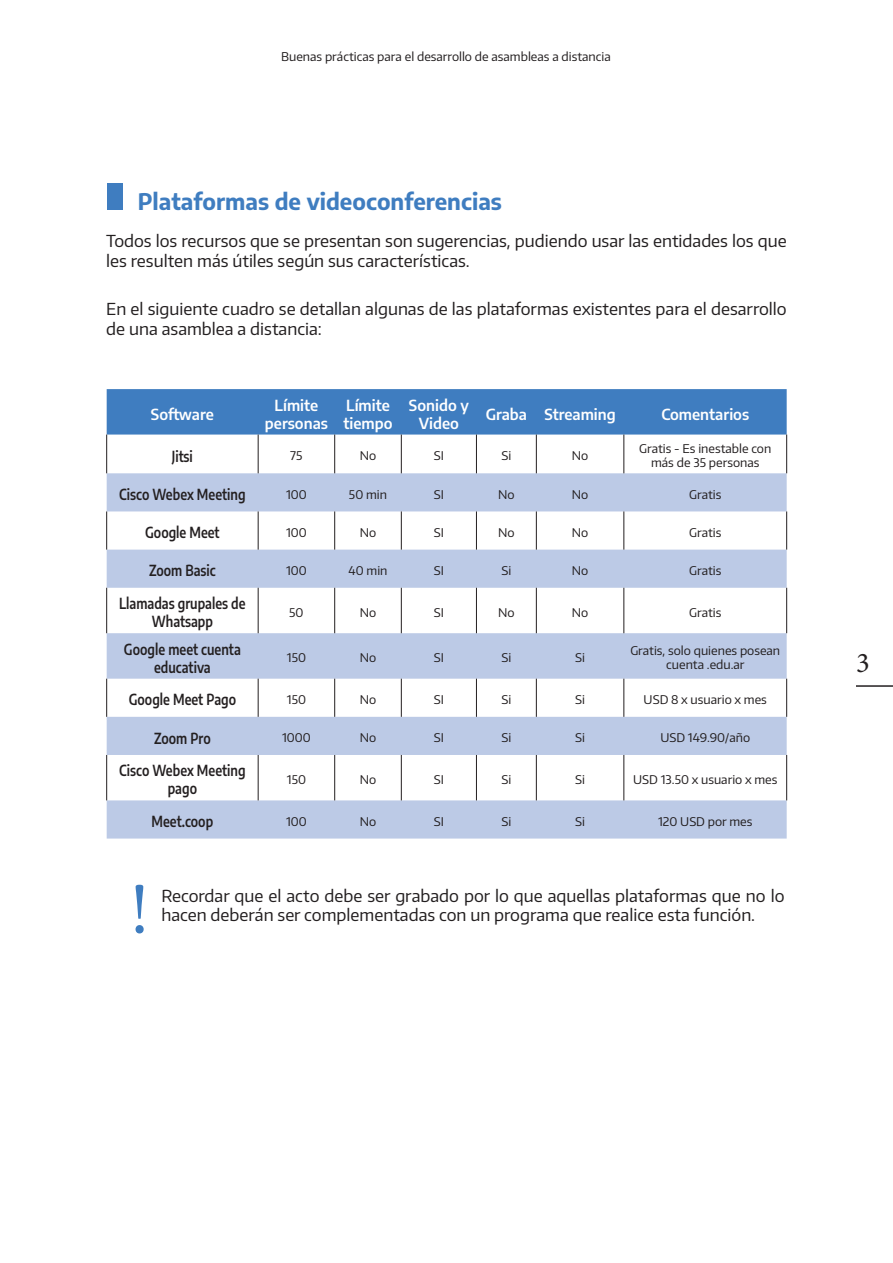
<style>
.page{position:relative;width:893px;height:1263px;background:#fff}
.page>*{position:absolute;margin:0;border:0;box-sizing:border-box;transform-origin:0 0}
.t1{font:72px "Minion Pro";color:#3f7dc0}
.t2{font:28.5px "Minion Pro";color:#231f20}
.t3{font:700 22.5px "Encode Sans";color:#3f7dc0}
.t4{font:16.5px/19.8px "Encode Sans";color:#231f20}
.t5{font:600 15px/18px "Encode Sans";color:#231f20;text-align:center;scale:.84 1}
.t6{font:600 15px/18px "Encode Sans";color:#fff;text-align:center}
.t7{font:12px/14.4px "Encode Sans";color:#231f20;text-align:center}
</style>
<div class="page">
<hr style="left:856px;top:685px;width:37px;height:2px;background:#231f20">
<div style="left:107px;top:389px;width:680px;height:46px;background:#3f7dc0"></div>
<svg style="left:107px;top:473px;width:680px;height:365px;fill:#bccae6"></svg>
<hr style="left:106px;top:435px;width:1px;height:38px;background:#231f20">
<hr style="left:258px;top:435px;width:1px;height:38px;background:#231f20">
<hr style="left:334px;top:435px;width:1px;height:38px;background:#231f20">
<hr style="left:401px;top:435px;width:1px;height:38px;background:#231f20">
<hr style="left:476px;top:435px;width:1px;height:38px;background:#231f20">
<hr style="left:536px;top:435px;width:1px;height:38px;background:#231f20">
<hr style="left:623px;top:435px;width:1px;height:38px;background:#231f20">
<hr style="left:786px;top:435px;width:1px;height:38px;background:#231f20">
<hr style="left:106px;top:511px;width:1px;height:39px;background:#231f20">
<hr style="left:258px;top:511px;width:1px;height:39px;background:#231f20">
<hr style="left:334px;top:511px;width:1px;height:39px;background:#231f20">
<hr style="left:401px;top:511px;width:1px;height:39px;background:#231f20">
<hr style="left:476px;top:511px;width:1px;height:39px;background:#231f20">
<hr style="left:536px;top:511px;width:1px;height:39px;background:#231f20">
<hr style="left:623px;top:511px;width:1px;height:39px;background:#231f20">
<hr style="left:786px;top:511px;width:1px;height:39px;background:#231f20">
<hr style="left:106px;top:588px;width:1px;height:45px;background:#231f20">
<hr style="left:258px;top:588px;width:1px;height:45px;background:#231f20">
<hr style="left:334px;top:588px;width:1px;height:45px;background:#231f20">
<hr style="left:401px;top:588px;width:1px;height:45px;background:#231f20">
<hr style="left:476px;top:588px;width:1px;height:45px;background:#231f20">
<hr style="left:536px;top:588px;width:1px;height:45px;background:#231f20">
<hr style="left:623px;top:588px;width:1px;height:45px;background:#231f20">
<hr style="left:786px;top:588px;width:1px;height:45px;background:#231f20">
<hr style="left:106px;top:679px;width:1px;height:38px;background:#231f20">
<hr style="left:258px;top:679px;width:1px;height:38px;background:#231f20">
<hr style="left:334px;top:679px;width:1px;height:38px;background:#231f20">
<hr style="left:401px;top:679px;width:1px;height:38px;background:#231f20">
<hr style="left:476px;top:679px;width:1px;height:38px;background:#231f20">
<hr style="left:536px;top:679px;width:1px;height:38px;background:#231f20">
<hr style="left:623px;top:679px;width:1px;height:38px;background:#231f20">
<hr style="left:786px;top:679px;width:1px;height:38px;background:#231f20">
<hr style="left:106px;top:755px;width:1px;height:45px;background:#231f20">
<hr style="left:258px;top:755px;width:1px;height:45px;background:#231f20">
<hr style="left:334px;top:755px;width:1px;height:45px;background:#231f20">
<hr style="left:401px;top:755px;width:1px;height:45px;background:#231f20">
<hr style="left:476px;top:755px;width:1px;height:45px;background:#231f20">
<hr style="left:536px;top:755px;width:1px;height:45px;background:#231f20">
<hr style="left:623px;top:755px;width:1px;height:45px;background:#231f20">
<hr style="left:786px;top:755px;width:1px;height:45px;background:#231f20">
<div style="left:107px;top:184px;width:16px;height:26px;background:#3f7dc0"></div>
<p class="t7" style="left:281px;top:49px;width:331px">Buenas prácticas para el desarrollo de asambleas a distancia</p>
<h3 class="t3" style="left:138px;top:185px;width:366px">Plataformas de videoconferencias</h3>
<p class="t4" style="left:106px;top:230px;width:682px">Todos los recursos que se presentan son sugerencias, pudiendo usar las entidades los que les resulten más útiles según sus características.</p>
<p class="t4" style="left:106px;top:298px;width:682px">En el siguiente cuadro se detallan algunas de las plataformas existentes para el desarrollo de una asamblea a distancia:</p>
<p class="t6" style="left:151px;top:404px;width:64px">Software</p>
<p class="t6" style="left:265px;top:395px;width:65px">Límite personas</p>
<p class="t6" style="left:343px;top:395px;width:51px;text-align:left">Límite tiempo</p>
<p class="t6" style="left:409px;top:395px;width:62px">Sonido y<br>Video</p>
<p class="t6" style="left:486px;top:404px;width:132px">Graba Streaming</p>
<p class="t6" style="left:661px;top:404px;width:89px">Comentarios</p>
<p class="t5" style="left:172px;top:446px;width:27px">Jitsi</p>
<p class="t7" style="left:290px;top:448px;width:14px">75</p>
<p class="t7" style="left:360px;top:448px;width:18px">No</p>
<p class="t7" style="left:434px;top:448px;width:12px">SI</p>
<p class="t7" style="left:501px;top:448px;width:11px">Si</p>
<p class="t7" style="left:572px;top:448px;width:18px">No</p>
<p class="t7" style="left:639px;top:441px;width:134px">Gratis - Es inestable con más de 35 personas</p>
<p class="t5" style="left:119px;top:485px;width:152px">Cisco Webex Meeting</p>
<p class="t7" style="left:286px;top:486px;width:22px">100</p>
<p class="t7" style="left:349px;top:486px;width:40px">50 min</p>
<p class="t7" style="left:434px;top:486px;width:12px">SI</p>
<p class="t7" style="left:498px;top:486px;width:18px">No</p>
<p class="t7" style="left:572px;top:486px;width:18px">No</p>
<p class="t7" style="left:689px;top:486px;width:34px">Gratis</p>
<p class="t5" style="left:145px;top:523px;width:90px">Google Meet</p>
<p class="t7" style="left:286px;top:525px;width:22px">100</p>
<p class="t7" style="left:360px;top:525px;width:18px">No</p>
<p class="t7" style="left:434px;top:525px;width:12px">SI</p>
<p class="t7" style="left:498px;top:525px;width:18px">No</p>
<p class="t7" style="left:572px;top:525px;width:18px">No</p>
<p class="t7" style="left:689px;top:525px;width:34px">Gratis</p>
<p class="t5" style="left:149px;top:561px;width:81px">Zoom Basic</p>
<p class="t7" style="left:286px;top:563px;width:22px">100</p>
<p class="t7" style="left:348px;top:563px;width:40px">40 min</p>
<p class="t7" style="left:434px;top:563px;width:12px">SI</p>
<p class="t7" style="left:501px;top:563px;width:11px">Si</p>
<p class="t7" style="left:572px;top:563px;width:18px">No</p>
<p class="t7" style="left:689px;top:563px;width:34px">Gratis</p>
<p class="t5" style="left:119px;top:594px;width:152px">Llamadas grupales de<br>Whatsapp</p>
<p class="t7" style="left:289px;top:605px;width:16px">50</p>
<p class="t7" style="left:360px;top:605px;width:18px">No</p>
<p class="t7" style="left:434px;top:605px;width:12px">SI</p>
<p class="t7" style="left:498px;top:605px;width:18px">No</p>
<p class="t7" style="left:572px;top:605px;width:18px">No</p>
<p class="t7" style="left:689px;top:605px;width:34px">Gratis</p>
<p class="t5" style="left:124px;top:639px;width:141px">Google meet cuenta educativa</p>
<p class="t7" style="left:287px;top:650px;width:21px">150</p>
<p class="t7" style="left:360px;top:650px;width:18px">No</p>
<p class="t7" style="left:434px;top:650px;width:12px">SI</p>
<p class="t7" style="left:501px;top:650px;width:11px">Si</p>
<p class="t7" style="left:575px;top:650px;width:11px">Si</p>
<p class="t7" style="left:630px;top:643px;width:151px">Gratis, solo quienes posean cuenta .edu.ar</p>
<p class="t5" style="left:129px;top:690px;width:129px">Google Meet Pago</p>
<p class="t7" style="left:287px;top:692px;width:21px">150</p>
<p class="t7" style="left:360px;top:692px;width:18px">No</p>
<p class="t7" style="left:434px;top:692px;width:12px">SI</p>
<p class="t7" style="left:501px;top:692px;width:11px">Si</p>
<p class="t7" style="left:575px;top:692px;width:11px">Si</p>
<p class="t7" style="left:644px;top:692px;width:125px">USD 8 x usuario x mes</p>
<p class="t5" style="left:154px;top:728px;width:69px">Zoom Pro</p>
<p class="t7" style="left:282px;top:730px;width:30px">1000</p>
<p class="t7" style="left:360px;top:730px;width:18px">No</p>
<p class="t7" style="left:434px;top:730px;width:12px">SI</p>
<p class="t7" style="left:501px;top:730px;width:11px">Si</p>
<p class="t7" style="left:575px;top:730px;width:11px">Si</p>
<p class="t7" style="left:660px;top:730px;width:91px">USD 149.90/año</p>
<p class="t5" style="left:119px;top:761px;width:152px">Cisco Webex Meeting pago</p>
<p class="t7" style="left:287px;top:772px;width:21px">150</p>
<p class="t7" style="left:360px;top:772px;width:18px">No</p>
<p class="t7" style="left:434px;top:772px;width:12px">SI</p>
<p class="t7" style="left:501px;top:772px;width:11px">Si</p>
<p class="t7" style="left:575px;top:772px;width:11px">Si</p>
<p class="t7" style="left:633px;top:772px;width:146px">USD 13.50 x usuario x mes</p>
<p class="t5" style="left:152px;top:812px;width:75px">Meet.coop</p>
<p class="t7" style="left:286px;top:814px;width:22px">100</p>
<p class="t7" style="left:360px;top:814px;width:18px">No</p>
<p class="t7" style="left:434px;top:814px;width:12px">SI</p>
<p class="t7" style="left:501px;top:814px;width:11px">Si</p>
<p class="t7" style="left:575px;top:814px;width:11px">Si</p>
<p class="t7" style="left:658px;top:814px;width:96px">120 USD por mes</p>
<h1 class="t1" style="left:130px;top:861px;width:21px">!</h1>
<p class="t4" style="left:161px;top:885px;width:625px">Recordar que el acto debe ser grabado por lo que aquellas plataformas que no lo hacen deberán ser complementadas con un programa que realice esta función.</p>
<h2 class="t2" style="left:856px;top:644px;width:15px">3</h2>
</div>
